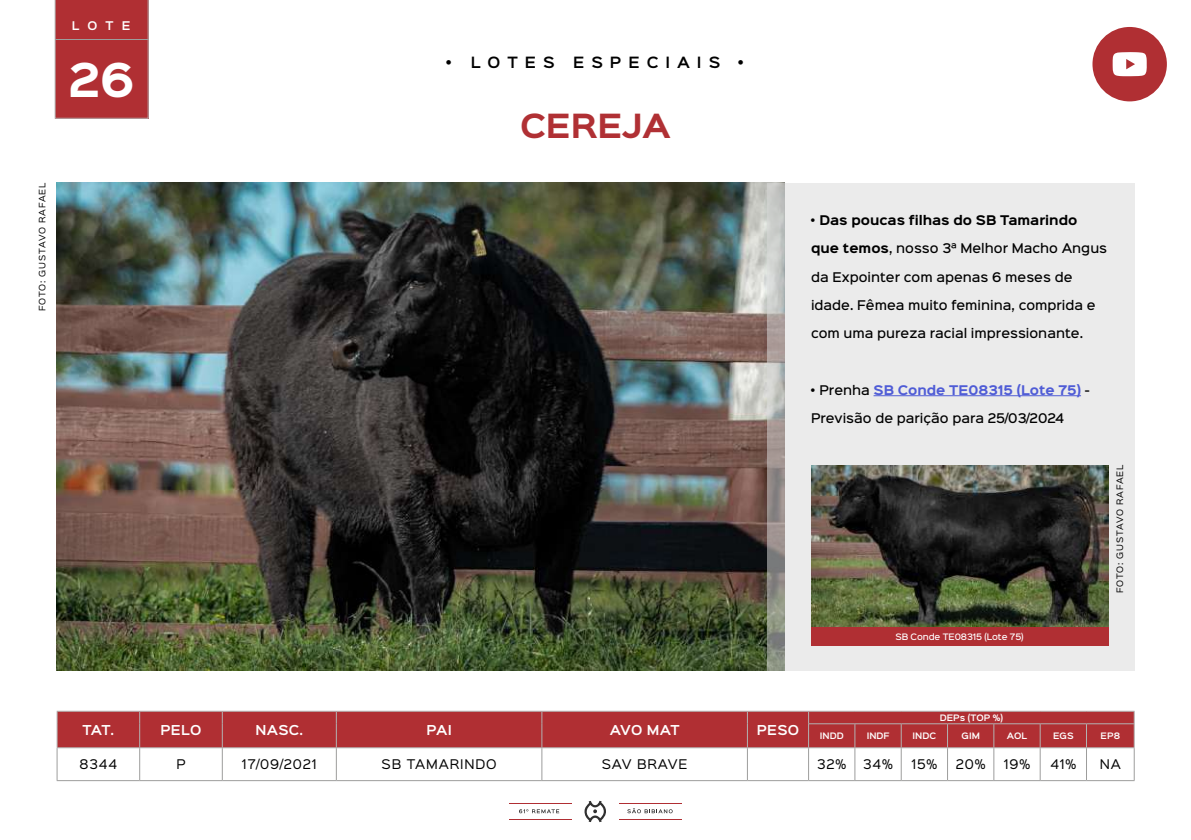
<style>
.page{position:relative;width:1191px;height:840px;background:#fff}
.page>*{position:absolute;margin:0;border:0;box-sizing:border-box;transform-origin:0 0}
.t1{font:700 42px "Sinkin Sans 700";color:#fff}
.t2{font:700 30px "Sinkin Sans 700";color:#b03034}
.t3{font:600 14px "Sinkin Sans 600";letter-spacing:.5em;color:#000}
.t4{font:600 12.4px "Sinkin Sans 600";letter-spacing:.025em;color:#fff}
.t5{font:500 12px "Sinkin Sans 500";color:#000}
.t6{font:12px "Sinkin Sans 400";letter-spacing:.075em;color:#000}
.t7{font:700 12px "Sinkin Sans 700";color:#4f5cd6}
.t8{font:700 12px "Sinkin Sans 700";color:#000}
.t9{font:600 10.8px "Sinkin Sans 600";color:#fff}
.t10{font:8px "Sinkin Sans 400";letter-spacing:.1em;color:#000}
.t11{font:600 8px "Sinkin Sans 600";color:#fff}
.t12{font:500 8px "Sinkin Sans 500";letter-spacing:-.01em;color:#fff}
.s1{font-family:"Sinkin Sans 500";font-weight:500}
.s2{font-family:"Sinkin Sans 700";font-weight:700}
.s3{font-family:"Sinkin Sans 500";font-weight:500;color:#000}
</style>
<div class="page">
<svg style="left:584px;top:800px;width:22px;height:21px"></svg>
<hr style="left:619px;top:818px;width:63px;height:1px;background:#b02e33">
<hr style="left:619px;top:802px;width:63px;height:1px;background:#b02e33">
<hr style="left:509px;top:818px;width:62px;height:1px;background:#b02e33">
<hr style="left:509px;top:802px;width:62px;height:1px;background:#b02e33">
<svg style="left:519px;top:809px;width:40px;height:3px"></svg>
<svg style="left:627px;top:808px;width:45px;height:4px"></svg>
<hr style="left:57px;top:747px;width:1px;height:32px;background:#9d9d9c">
<hr style="left:139px;top:747px;width:1px;height:32px;background:#9d9d9c">
<hr style="left:222px;top:747px;width:1px;height:32px;background:#9d9d9c">
<hr style="left:336px;top:747px;width:1px;height:32px;background:#9d9d9c">
<hr style="left:541px;top:747px;width:1px;height:32px;background:#9d9d9c">
<hr style="left:747px;top:747px;width:1px;height:32px;background:#9d9d9c">
<hr style="left:808px;top:747px;width:1px;height:32px;background:#9d9d9c">
<hr style="left:854px;top:747px;width:1px;height:32px;background:#9d9d9c">
<hr style="left:901px;top:747px;width:1px;height:32px;background:#9d9d9c">
<hr style="left:947px;top:747px;width:1px;height:32px;background:#9d9d9c">
<hr style="left:993px;top:747px;width:1px;height:32px;background:#9d9d9c">
<hr style="left:1039px;top:747px;width:1px;height:32px;background:#9d9d9c">
<hr style="left:1086px;top:747px;width:1px;height:32px;background:#9d9d9c">
<hr style="left:1133px;top:747px;width:1px;height:32px;background:#9d9d9c">
<hr style="left:57px;top:779px;width:83px;height:1px;background:#9d9d9c">
<hr style="left:140px;top:779px;width:82px;height:1px;background:#9d9d9c">
<hr style="left:222px;top:779px;width:114px;height:1px;background:#9d9d9c">
<hr style="left:336px;top:779px;width:206px;height:1px;background:#9d9d9c">
<hr style="left:542px;top:779px;width:205px;height:1px;background:#9d9d9c">
<hr style="left:747px;top:779px;width:61px;height:1px;background:#9d9d9c">
<hr style="left:808px;top:779px;width:47px;height:1px;background:#9d9d9c">
<hr style="left:855px;top:779px;width:46px;height:1px;background:#9d9d9c">
<hr style="left:901px;top:779px;width:46px;height:1px;background:#9d9d9c">
<hr style="left:947px;top:779px;width:46px;height:1px;background:#9d9d9c">
<hr style="left:993px;top:779px;width:47px;height:1px;background:#9d9d9c">
<hr style="left:1040px;top:779px;width:46px;height:1px;background:#9d9d9c">
<hr style="left:1086px;top:779px;width:48px;height:1px;background:#9d9d9c">
<hr style="left:57px;top:747px;width:83px;height:1px;background:#b3b2b2">
<hr style="left:140px;top:747px;width:82px;height:1px;background:#b3b2b2">
<hr style="left:222px;top:747px;width:114px;height:1px;background:#b3b2b2">
<hr style="left:336px;top:747px;width:206px;height:1px;background:#b3b2b2">
<hr style="left:542px;top:747px;width:205px;height:1px;background:#b3b2b2">
<hr style="left:747px;top:747px;width:61px;height:1px;background:#b3b2b2">
<hr style="left:808px;top:747px;width:47px;height:1px;background:#b3b2b2">
<hr style="left:855px;top:747px;width:46px;height:1px;background:#b3b2b2">
<hr style="left:901px;top:747px;width:46px;height:1px;background:#b3b2b2">
<hr style="left:947px;top:747px;width:46px;height:1px;background:#b3b2b2">
<hr style="left:993px;top:747px;width:47px;height:1px;background:#b3b2b2">
<hr style="left:1040px;top:747px;width:46px;height:1px;background:#b3b2b2">
<hr style="left:1086px;top:747px;width:48px;height:1px;background:#b3b2b2">
<svg style="left:57px;top:710px;width:1077px;height:37px;background:#b1393d"></svg>
<img style="left:56px;top:183px;width:710px;height:487px">
<svg style="left:766px;top:183px;width:368px;height:487px;background:#e5e5e4"></svg>
<hr style="left:873px;top:395px;width:208px;height:1px;background:#4f5cd6">
<div style="left:55px;top:0;width:93px;height:118px;background:#b02f33"></div>
<hr style="left:55px;top:39px;width:93px;height:1px;background:#9d9d9c">
<img style="left:811px;top:465px;width:297px;height:161px">
<div style="left:1092px;top:27px;width:74px;height:74px;background:#b02f33;border-radius:50%"></div>
<svg style="left:1112px;top:52px;width:34px;height:24px"></svg>
<div style="left:811px;top:626px;width:297px;height:19px;background:#b02f33"></div>
<p class="t9" style="left:72px;top:16px;width:60px">LOTE</p>
<h1 class="t1" style="left:68px;top:58px;width:68px">26</h1>
<p class="t10" style="left:36px;top:311px;width:130px;rotate:-90deg">FOTO: GUSTAVO RAFAEL</p>
<p class="t3" style="left:446px;top:50px;width:110px">• LOTES</p>
<p class="t3" style="left:573px;top:50px;width:149px">ESPECIAIS</p>
<p class="t3" style="left:738px;top:50px;width:7px">•</p>
<h2 class="t2" style="left:520px;top:110px;width:152px">CEREJA</h2>
<p class="t8" style="left:811px;top:214px;width:268px"><span class="s1">•</span> Das poucas filhas do SB Tamarindo</p>
<p class="t5" style="left:811px;top:238px;width:298px"><span class="s2">que temos</span>, nosso 3ª Melhor Macho Angus</p>
<p class="t5" style="left:811px;top:266px;width:263px">da Expointer com apenas 6 meses de</p>
<p class="t5" style="left:811px;top:294px;width:286px">idade. Fêmea muito feminina, comprida e</p>
<p class="t5" style="left:811px;top:323px;width:274px">com uma pureza racial impressionante.</p>
<p class="t7" style="left:811px;top:383px;width:280px"><span class="s3">• Prenha</span> SB Conde TE08315 (Lote 75) <span class="s3">-</span></p>
<p class="t5" style="left:811px;top:407px;width:255px">Previsão de parição para 25/03/2024</p>
<p class="t12" style="left:895px;top:629px;width:130px">SB Conde TE08315 (Lote 75)</p>
<p class="t10" style="left:1113px;top:593px;width:130px;rotate:-90deg">FOTO: GUSTAVO RAFAEL</p>
<p class="t4" style="left:83px;top:718px;width:33px">TAT.</p>
<p class="t4" style="left:160px;top:718px;width:42px">PELO</p>
<p class="t4" style="left:255px;top:718px;width:49px">NASC.</p>
<p class="t4" style="left:426px;top:718px;width:27px">PAI</p>
<p class="t4" style="left:609px;top:718px;width:71px">AVO MAT</p>
<p class="t4" style="left:756px;top:718px;width:44px">PESO</p>
<p class="t11" style="left:939px;top:710px;width:65px">DEPs (TOP %)</p>
<p class="t11" style="left:820px;top:728px;width:25px">INDD</p>
<p class="t11" style="left:866px;top:728px;width:24px">INDF</p>
<p class="t11" style="left:912px;top:728px;width:25px">INDC</p>
<p class="t11" style="left:961px;top:728px;width:20px">GIM</p>
<p class="t11" style="left:1007px;top:728px;width:22px">AOL</p>
<p class="t11" style="left:1053px;top:728px;width:22px">EGS</p>
<p class="t11" style="left:1100px;top:728px;width:21px">EP8</p>
<p class="t6" style="left:80px;top:753px;width:39px">8344</p>
<p class="t6" style="left:176px;top:753px;width:11px">P</p>
<p class="t6" style="left:242px;top:753px;width:76px">17/09/2021</p>
<p class="t6" style="left:381px;top:753px;width:117px">SB TAMARINDO</p>
<p class="t6" style="left:601px;top:753px;width:87px">SAV BRAVE</p>
<p class="t6" style="left:817px;top:753px;width:31px">32%</p>
<p class="t6" style="left:863px;top:753px;width:31px">34%</p>
<p class="t6" style="left:911px;top:753px;width:27px">15%</p>
<p class="t6" style="left:955px;top:753px;width:31px">20%</p>
<p class="t6" style="left:1003px;top:753px;width:28px">19%</p>
<p class="t6" style="left:1050px;top:753px;width:27px">41%</p>
<p class="t6" style="left:1099px;top:753px;width:23px">NA</p>
</div>
